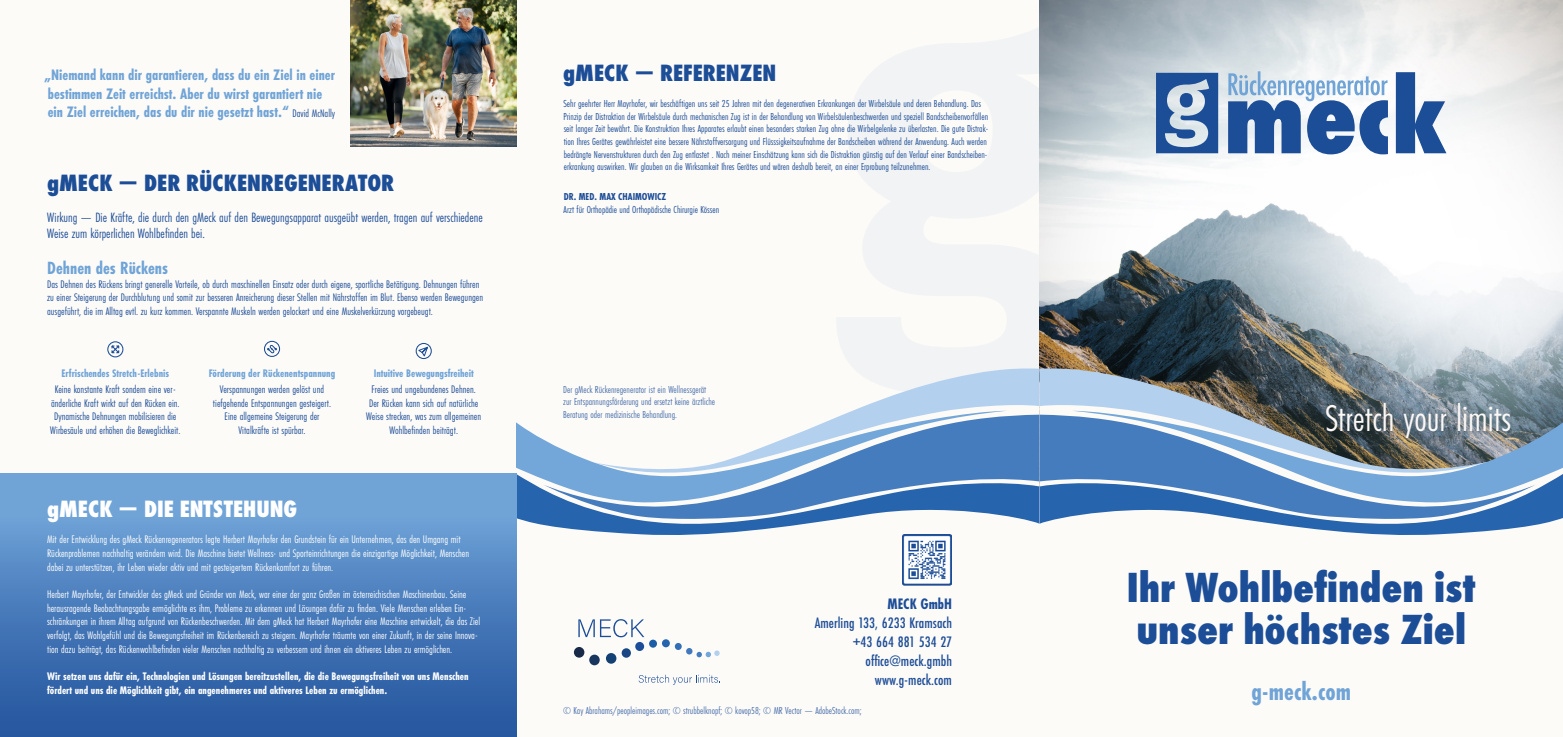
<style>
.page{position:relative;width:1563px;height:737px;background:#fdfbf8}
.page>*{position:absolute;margin:0;border:0;box-sizing:border-box;transform-origin:0 0}
.t1{font:800 43.75px/42px "Futura PT Cond";color:#1c4d97}
.t2{font:38.59px "Futura PT Cond";color:#fbf8f6}
.t3{font:700 26.25px "Futura PT Cond";color:#70a4d7}
.t4{font:800 24.5px "Futura PT Cond";color:#1c4d97}
.t5{font:800 24.5px "Futura PT Cond";color:#fff}
.t6{font:700 18.38px "Futura PT Cond";color:#70a4d7}
.t7{font:700 15.75px/18.4px "Futura PT Cond";color:#70a4d7}
.t8{font:500 15.75px/18.9px "Futura PT Cond";color:#1c4d97;text-align:right}
.t9{font:700 15.75px "Futura PT Cond";color:#1c4d97}
.t10{font:14px/16.8px "Futura PT Cond";color:#1c4d97}
.t11{font:11.38px/13.7px "Futura PT Cond";color:#fff}
.t12{font:11.38px/13.7px "Futura PT Cond";color:#1c4d97;text-align:center}
.t13{font:700 11.38px/13.7px "Futura PT Cond";color:#fff}
.t14{font:700 11.38px "Futura PT Cond";color:#70a4d7}
.t15{font:10.5px/12.6px "Futura PT Cond";color:#1c4d97}
.t16{font:700 10.5px "Futura PT Cond";color:#1c4d97}
.s1{font-weight:400;font-size:11.38px;color:#1c4d97}
</style>
<div class="page">
<svg style="left:836px;top:28px;width:203px;height:339px;fill:#f1f3f4"></svg>
<img style="left:1039px;top:0;width:524px;height:382px">
<svg style="left:1485px;top:382px;width:78px;height:29px;background:#728893"></svg>
<img style="left:1039px;top:367px;width:446px;height:44px">
<svg style="left:852px;top:367px;width:187px;height:44px;fill:#b3d1ef"></svg>
<svg style="left:516px;top:411px;width:1047px;height:127px"></svg>
<div style="left:0;top:474px;width:516px;height:263px;background:linear-gradient(to bottom,#77acdd,#21529c)"></div>
<svg style="left:1156px;top:73px;width:62px;height:80px;background:#5e81b3"></svg>
<svg style="left:1396px;top:72px;width:50px;height:81px"></svg>
<svg style="left:1228px;top:71px;width:160px;height:83px"></svg>
<svg style="left:578px;top:619px;width:66px;height:18px"></svg>
<div style="left:675px;top:643px;width:7px;height:7px;background:#336fb6;border-radius:50%"></div>
<svg style="left:686px;top:648px;width:33px;height:9px"></svg>
<div style="left:662px;top:639px;width:8px;height:8px;background:#2664ae;border-radius:50%"></div>
<div style="left:649px;top:639px;width:8px;height:8px;background:#1d5ca6;border-radius:50%"></div>
<div style="left:635px;top:642px;width:9px;height:9px;background:#1c4d99;border-radius:50%"></div>
<div style="left:622px;top:648px;width:9px;height:9px;background:#184784;border-radius:50%"></div>
<div style="left:606px;top:653px;width:10px;height:10px;background:#144073;border-radius:50%"></div>
<div style="left:589px;top:654px;width:11px;height:11px;background:#19365e;border-radius:50%"></div>
<div style="left:574px;top:647px;width:10px;height:10px;background:#182a47;border-radius:50%"></div>
<svg style="left:638px;top:674px;width:82px;height:11px"></svg>
<img style="left:351px;top:0;width:165px;height:146px">
<svg style="left:415px;top:343px;width:17px;height:16px"></svg>
<svg style="left:264px;top:340px;width:17px;height:17px"></svg>
<svg style="left:107px;top:341px;width:17px;height:17px"></svg>
<img style="left:902px;top:535px;width:50px;height:51px">
<h3 class="t7" style="left:44px;top:66px;width:292px">„Niemand kann dir garantieren, dass du ein Ziel in einer bestimmen Zeit erreichst. Aber du wirst garantiert nie ein Ziel erreichen, das du dir nie gesetzt hast.“ <span class="s1">David McNally</span></h3>
<h3 class="t4" style="left:563px;top:58px;width:215px">gMECK — REFERENZEN</h3>
<p class="t15" style="left:563px;top:97px;width:426px">Sehr geehrter Herr Mayrhofer, wir beschäftigen uns seit 25 Jahren mit den degenerativen Erkrankungen der Wirbelsäule und deren Behandlung. Das Prinzip der Distraktion der Wirbelsäule durch mechanischen Zug ist in der Behandlung von Wirbelsäulenbeschwerden und speziell Bandscheibenvorfällen seit langer Zeit bewährt. Die Konstruktion Ihres Apparates erlaubt einen besonders starken Zug ohne die Wirbelgelenke zu überlasten. Die gute Distrak&shy;tion Ihres Gerätes gewährleistet eine bessere Nährstoffversorgung und Flüsssigkeitsaufnahme der Bandscheiben während der Anwendung. Auch werden bedrängte Nervenstrukturen durch den Zug entlastet . Nach meiner Einschätzung kann sich die Distraktion günstig auf den Verlauf einer Bandscheiben&shy;erkrankung auswirken. Wir glauben an die Wirksamkeit Ihres Gerätes und wären deshalb bereit, an einer Erprobung teilzunehmen.</p>
<p class="t16" style="left:564px;top:191px;width:104px">DR. MED. MAX CHAIMOWICZ</p>
<p class="t15" style="left:563px;top:204px;width:157px">Arzt für Orthopädie und Orthopädische Chirurgie Kössen</p>
<h3 class="t4" style="left:47px;top:168px;width:349px">gMECK — DER RÜCKENREGENERATOR</h3>
<h3 class="t10" style="left:47px;top:208px;width:437px">Wirkung — Die Kräfte, die durch den gMeck auf den Bewegungsapparat ausgeübt werden, tragen auf verschiedene<br>Weise zum körperlichen Wohlbefinden bei.</h3>
<h3 class="t6" style="left:47px;top:257px;width:122px">Dehnen des Rückens</h3>
<p class="t12" style="left:47px;top:277px;width:437px;text-align:left">Das Dehnen des Rückens bringt generelle Vorteile, ob durch maschinellen Einsatz oder durch eigene, sportliche Betätigung. Dehnungen führen zu einer Steigerung der Durchblutung und somit zur besseren Anreicherung dieser Stellen mit Nährstoffen im Blut. Ebenso werden Bewegungen ausgeführt, die im Alltag evtl. zu kurz kommen. Verspannte Muskeln werden gelockert und eine Muskelverkürzung vorgebeugt.</p>
<p class="t14" style="left:62px;top:366px;width:109px">Erfrischendes Stretch-Erlebnis</p>
<p class="t12" style="left:50px;top:382px;width:132px">Keine konstante Kraft sondern eine ver&shy;änderliche Kraft wirkt auf den Rücken ein.<br>Dynamische Dehnungen mobilisieren die Wirbesäule und erhöhen die Beweglichkeit.</p>
<p class="t14" style="left:209px;top:366px;width:128px">Förderung der Rückenentspannung</p>
<p class="t12" style="left:213px;top:382px;width:120px">Verspannungen werden gelöst und tiefgehende Entspannungen gesteigert.<br>Eine allgemeine Steigerung der Vitalkräfte ist spürbar.</p>
<p class="t14" style="left:374px;top:366px;width:102px">Intuitive Bewegungsfreiheit</p>
<p class="t12" style="left:366px;top:382px;width:116px">Freies und ungebundenes Dehnen.<br>Der Rücken kann sich auf natürliche<br>Weise strecken, was zum allgemeinen<br>Wohlbefinden beiträgt.</p>
<h3 class="t5" style="left:47px;top:494px;width:252px">gMECK — DIE ENTSTEHUNG</h3>
<p class="t11" style="left:47px;top:533px;width:423px">Mit der Entwicklung des gMeck Rückenregenerators legte Herbert Mayrhofer den Grundstein für ein Unternehmen, das den Umgang mit<br>Rückenproblemen nachhaltig verändern wird. Die Maschine bietet Wellness- und Sporteinrichtungen die einzigartige Möglichkeit, Menschen dabei zu unterstützen, ihr Leben wieder aktiv und mit gesteigertem Rückenkomfort zu führen.</p>
<p class="t11" style="left:47px;top:587px;width:434px">Herbert Mayrhofer, der Entwickler des gMeck und Gründer von Meck, war einer der ganz Großen im österreichischen Maschinenbau. Seine herausragende Beobachtungsgabe ermöglichte es ihm, Probleme zu erkennen und Lösungen dafür zu finden. Viele Menschen erleben Ein&shy;schränkungen in ihrem Alltag aufgrund von Rückenbeschwerden. Mit dem gMeck hat Herbert Mayrhofer eine Maschine entwickelt, die das Ziel verfolgt, das Wohlgefühl und die Bewegungsfreiheit im Rückenbereich zu steigern. Mayrhofer träumte von einer Zukunft, in der seine Innova&shy;tion dazu beiträgt, das Rückenwohlbefinden vieler Menschen nachhaltig zu verbessern und ihnen ein aktiveres Leben zu ermöglichen.</p>
<p class="t13" style="left:47px;top:669px;width:423px">Wir setzen uns dafür ein, Technologien und Lösungen bereitzustellen, die die Bewegungsfreiheit von uns Menschen fördert und uns die Möglichkeit gibt, ein angenehmeres und aktiveres Leben zu ermöglichen.</p>
<p class="t15" style="left:563px;top:383px;width:153px">Der gMeck Rückenregenerator ist ein Wellnessgerät zur Entspannungsförderung und ersetzt keine ärztliche<br>Beratung oder medizinische Behandlung.</p>
<h3 class="t9" style="left:887px;top:594px;width:66px">MECK GmbH</h3>
<h3 class="t8" style="left:815px;top:613px;width:139px">Amerling 133, 6233 Kramsach +43 664 881 534 27 office@meck.gmbh www.g-meck.com</h3>
<p class="t15" style="left:563px;top:703px;width:300px">© Kay Abrahams/peopleimages.com; © strubbelknopf; © kovop58; © MR Vector — AdobeStock.com;</p>
<h2 class="t2" style="left:1325px;top:396px;width:187px">Stretch your limits</h2>
<h1 class="t1" style="left:1126px;top:565px;width:350px">Ihr Wohlbefinden ist unser höchstes Ziel</h1>
<h3 class="t3" style="left:1251px;top:676px;width:101px">g-meck.com</h3>
</div>
